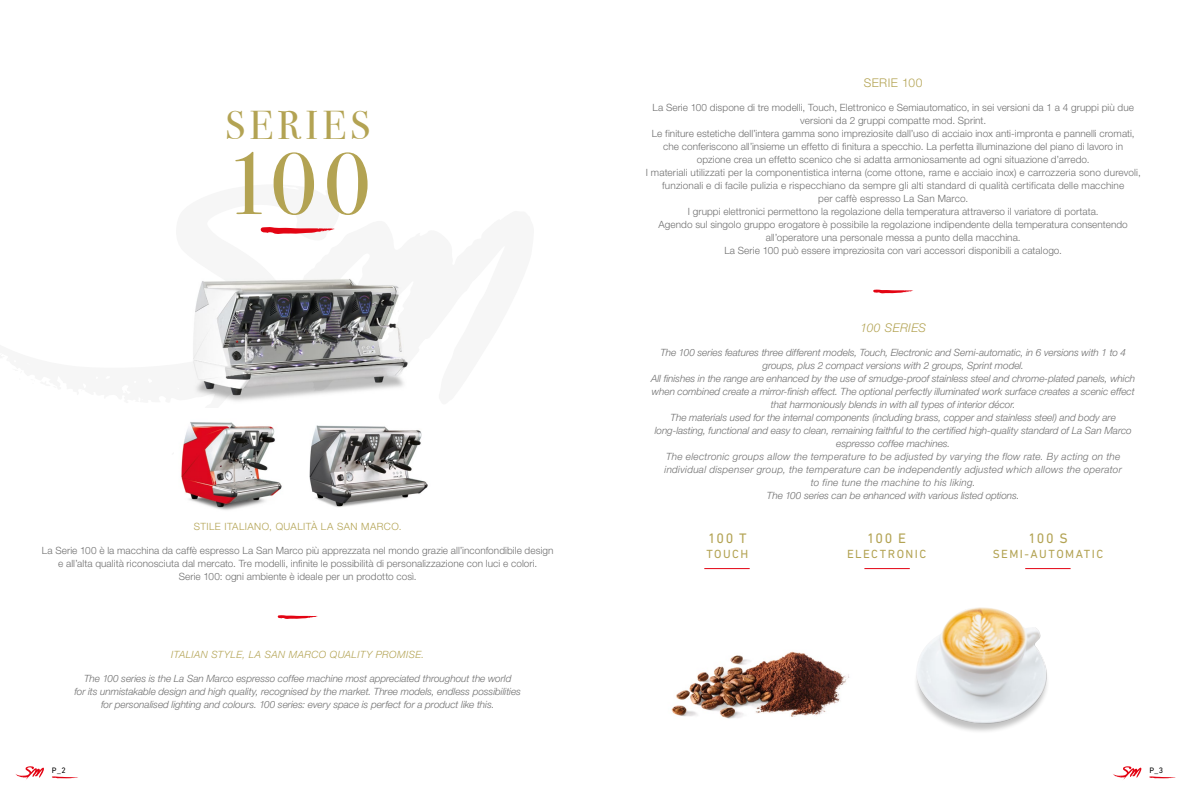
<style>
.page{position:relative;width:1191px;height:794px;background:#fff}
.page>*{position:absolute;margin:0;border:0;box-sizing:border-box;transform-origin:0 0}
.t1{font:87.3px "Bodoni Svty Two ITCTT";color:#b3a353}
.t2{font:40.1px "Bodoni Svty Two ITCTT";letter-spacing:.11em;color:#b3a353}
.t3{font:14px "DIN Next LT Pro";letter-spacing:.085em;color:#b3a353}
.t4{font:12px "DIN Next LT Pro";letter-spacing:.12em;color:#b3a353}
.t5{font:italic 300 12px "Helvetica Neue LT Pro";letter-spacing:.03em;color:#b3a353}
.t6{font:300 12px "Helvetica Neue LT Pro";letter-spacing:.035em;color:#b3a353}
.t7{font:300 10px/13px "Helvetica Neue LT Pro";letter-spacing:.005em;color:#6f6f6f;text-align:center}
.t8{font:italic 300 10px/13px "Helvetica Neue LT Pro";letter-spacing:-.005em;color:#6f6f6f;text-align:center}
.t9{font:italic 300 10px "Helvetica Neue LT Pro";letter-spacing:.04em;color:#b3a353}
.t10{font:300 10px "Helvetica Neue LT Pro";letter-spacing:.045em;color:#b3a353}
.t11{font:8px "DIN Next LT Pro";color:#000}
</style>
<div class="page">
<svg style="left:260px;top:227px;width:75px;height:7px"></svg>
<hr style="left:864px;top:568px;width:45px;height:1px;background:#e30413">
<hr style="left:704px;top:568px;width:45px;height:1px;background:#e30413">
<hr style="left:1025px;top:568px;width:45px;height:1px;background:#e30413">
<svg style="left:277px;top:615px;width:41px;height:4px"></svg>
<div style="left:913px;top:631px;width:136px;height:103px;background:#000;opacity:.24"></div>
<svg style="left:918px;top:627px;width:126px;height:92px;background:#e3dbca"></svg>
<img style="left:671px;top:651px;width:178px;height:68px">
<img style="left:961px;top:607px;width:17px;height:5px">
<svg style="left:873px;top:289px;width:40px;height:5px"></svg>
<img style="left:193px;top:278px;width:216px;height:123px">
<img style="left:194px;top:279px;width:213px;height:116px">
<img style="left:181px;top:422px;width:101px;height:88px">
<img style="left:309px;top:425px;width:119px;height:82px">
<svg style="left:15px;top:766px;width:29px;height:14px"></svg>
<svg style="left:52px;top:776px;width:26px;height:2px"></svg>
<svg style="left:1113px;top:766px;width:28px;height:14px"></svg>
<svg style="left:1149px;top:776px;width:26px;height:2px"></svg>
<h2 class="t2" style="left:225px;top:92px;width:147px">SERIES</h2>
<h1 class="t1" style="left:225px;top:113px;width:147px">100</h1>
<p class="t10" style="left:194px;top:520px;width:209px">STILE ITALIANO, QUALITÀ LA SAN MARCO.</p>
<p class="t7" style="left:42px;top:543px;width:513px">La Serie 100 è la macchina da caffè espresso La San Marco più apprezzata nel mondo grazie all’inconfondibile design e all’alta qualità riconosciuta dal mercato. Tre modelli, infinite le possibilità di personalizzazione con luci e colori.<br>Serie 100: ogni ambiente è ideale per un prodotto così.</p>
<p class="t9" style="left:171px;top:648px;width:254px">ITALIAN STYLE, LA SAN MARCO QUALITY PROMISE.</p>
<p class="t8" style="left:74px;top:672px;width:448px">The 100 series is the La San Marco espresso coffee machine most appreciated throughout the world<br>for its unmistakable design and high quality, recognised by the market. Three models, endless possibilities for personalised lighting and colours. 100 series: every space is perfect for a product like this.</p>
<p class="t6" style="left:864px;top:76px;width:60px">SERIE 100</p>
<p class="t7" style="left:645px;top:101px;width:496px">La Serie 100 dispone di tre modelli, Touch, Elettronico e Semiautomatico, in sei versioni da 1 a 4 gruppi più due versioni da 2 gruppi compatte mod. Sprint.<br>Le finiture estetiche dell’intera gamma sono impreziosite dall’uso di acciaio inox anti-impronta e pannelli cromati, che conferiscono all’insieme un effetto di finitura a specchio. La perfetta illuminazione del piano di lavoro in opzione crea un effetto scenico che si adatta armoniosamente ad ogni situazione d’arredo.<br>I materiali utilizzati per la componentistica interna (come ottone, rame e acciaio inox) e carrozzeria sono durevoli, funzionali e di facile pulizia e rispecchiano da sempre gli alti standard di qualità certificata delle macchine<br>per caffè espresso La San Marco.<br>I gruppi elettronici permettono la regolazione della temperatura attraverso il variatore di portata.<br>Agendo sul singolo gruppo erogatore è possibile la regolazione indipendente della temperatura consentendo all’operatore una personale messa a punto della macchina.<br>La Serie 100 può essere impreziosita con vari accessori disponibili a catalogo.</p>
<p class="t5" style="left:860px;top:321px;width:67px">100 SERIES</p>
<p class="t8" style="left:651px;top:346px;width:485px">The 100 series features three different models, Touch, Electronic and Semi-automatic, in 6 versions with 1 to 4 groups, plus 2 compact versions with 2 groups, Sprint model.<br>All finishes in the range are enhanced by the use of smudge-proof stainless steel and chrome-plated panels, which when combined create a mirror-finish effect. The optional perfectly illuminated work surface creates a scenic effect that harmoniously blends in with all types of interior décor.<br>The materials used for the internal components (including brass, copper and stainless steel) and body are long-lasting, functional and easy to clean, remaining faithful to the certified high-quality standard of La San Marco espresso coffee machines.<br>The electronic groups allow the temperature to be adjusted by varying the flow rate. By acting on the individual dispenser group, the temperature can be independently adjusted which allows the operator<br>to fine tune the machine to his liking.<br>The 100 series can be enhanced with various listed options.</p>
<h3 class="t3" style="left:708px;top:530px;width:40px">100 T</h3>
<p class="t4" style="left:706px;top:546px;width:44px">TOUCH</p>
<h3 class="t3" style="left:867px;top:530px;width:40px">100 E</h3>
<p class="t4" style="left:847px;top:546px;width:81px">ELECTRONIC</p>
<h3 class="t3" style="left:1028px;top:530px;width:41px">100 S</h3>
<p class="t4" style="left:992px;top:546px;width:112px">SEMI-AUTOMATIC</p>
<p class="t11" style="left:52px;top:765px;width:15px">P_2</p>
<p class="t11" style="left:1149px;top:765px;width:15px">P_3</p>
</div>
